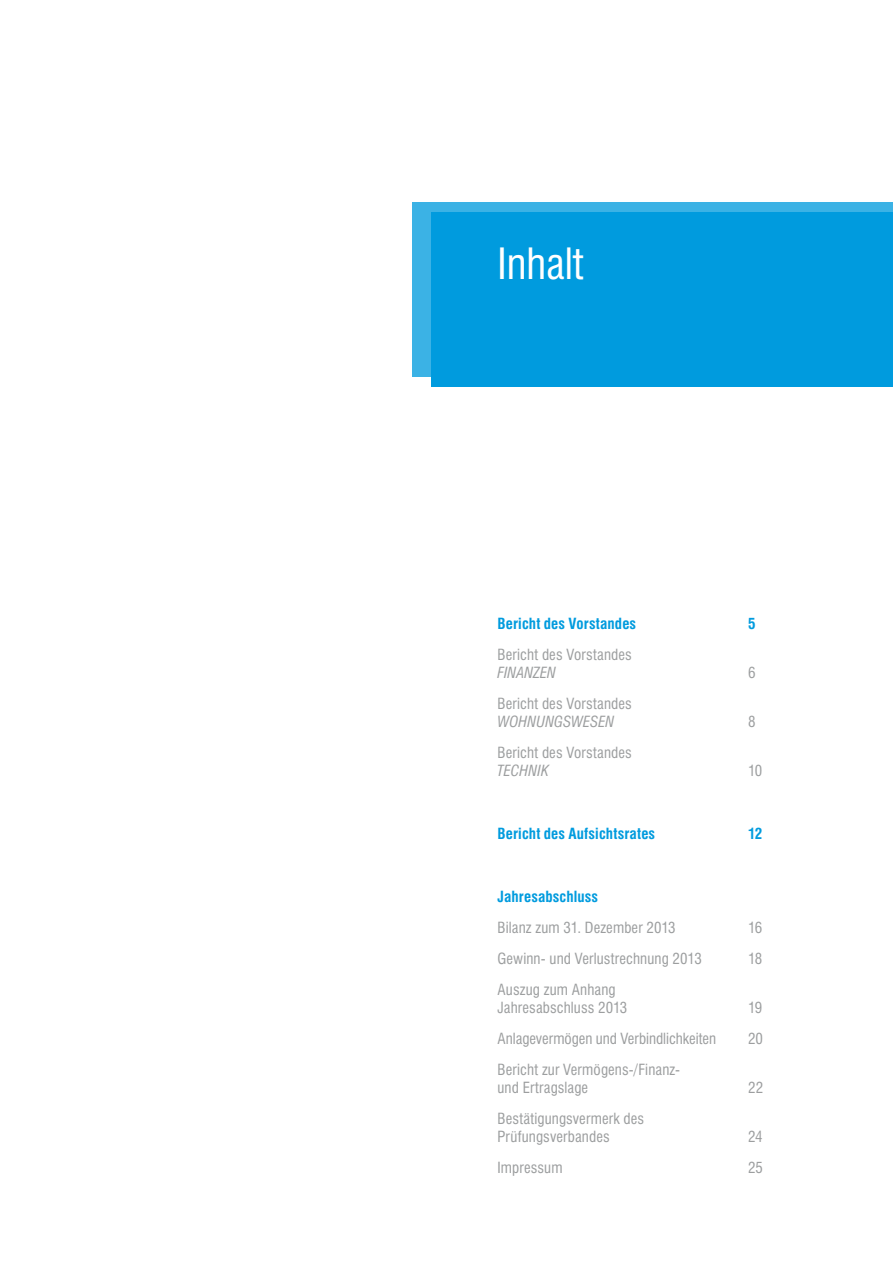
<style>
.page{position:relative;width:893px;height:1263px;background:#fff}
.page>*{position:absolute;margin:0;border:0;box-sizing:border-box;transform-origin:0 0}
.t1{font:condensed 42px "Swiss 721 BT";color:#fff}
.t2{font:condensed 15px/18px "Swiss 721 BT";letter-spacing:.005em;color:#9c9e9f}
.t3{font:700 condensed 15px "Swiss 721 BT";letter-spacing:.01em;color:#009bde}
.s1{font-style:italic}
.s2{font-weight:700;color:#009bde}
</style>
<div class="page">
<div style="left:412px;top:202px;width:481px;height:174px;background:#3bb2e5"></div>
<div style="left:431px;top:213px;width:462px;height:174px;background:#009bde"></div>
<p class="t1" style="left:497px;top:238px;width:87px">Inhalt</p>
<p class="t3" style="left:497px;top:614px;width:140px">Bericht des Vorstandes</p>
<p class="t3" style="left:748px;top:614px;width:9px">5</p>
<p class="t2" style="left:497px;top:645px;width:136px">Bericht des Vorstandes<br><span class="s1">FINANZEN</span></p>
<p class="t2" style="left:748px;top:663px;width:9px">6</p>
<p class="t2" style="left:497px;top:694px;width:136px">Bericht des Vorstandes<br><span class="s1">WOHNUNGSWESEN</span></p>
<p class="t2" style="left:497px;top:743px;width:136px">Bericht des Vorstandes<br><span class="s1">TECHNIK</span></p>
<p class="t2" style="left:748px;top:712px;width:9px">8</p>
<p class="t2" style="left:748px;top:761px;width:16px">10</p>
<p class="t3" style="left:497px;top:824px;width:159px">Bericht des Aufsichtsrates</p>
<p class="t3" style="left:748px;top:824px;width:16px">12</p>
<p class="t2" style="left:497px;top:881px;width:180px;line-height:31px"><span class="s2">Jahresabschluss<br></span>Bilanz zum 31. Dezember 2013</p>
<p class="t2" style="left:748px;top:918px;width:16px">16</p>
<p class="t2" style="left:497px;top:949px;width:206px">Gewinn- und Verlustrechnung 2013</p>
<p class="t2" style="left:748px;top:949px;width:16px">18</p>
<p class="t2" style="left:497px;top:980px;width:131px">Auszug zum Anhang<br>Jahresabschluss 2013</p>
<p class="t2" style="left:748px;top:998px;width:16px">19</p>
<p class="t2" style="left:497px;top:1029px;width:220px">Anlagevermögen und Verbindlichkeiten</p>
<p class="t2" style="left:748px;top:1029px;width:17px">20</p>
<p class="t2" style="left:497px;top:1060px;width:184px">Bericht zur Vermögens-/Finanz&shy;und Ertragslage</p>
<p class="t2" style="left:748px;top:1078px;width:17px">22</p>
<p class="t2" style="left:497px;top:1109px;width:148px">Bestätigungsvermerk des<br>Prüfungsverbandes</p>
<p class="t2" style="left:748px;top:1127px;width:16px">24</p>
<p class="t2" style="left:497px;top:1158px;width:67px">Impressum</p>
<p class="t2" style="left:748px;top:1158px;width:17px">25</p>
</div>
